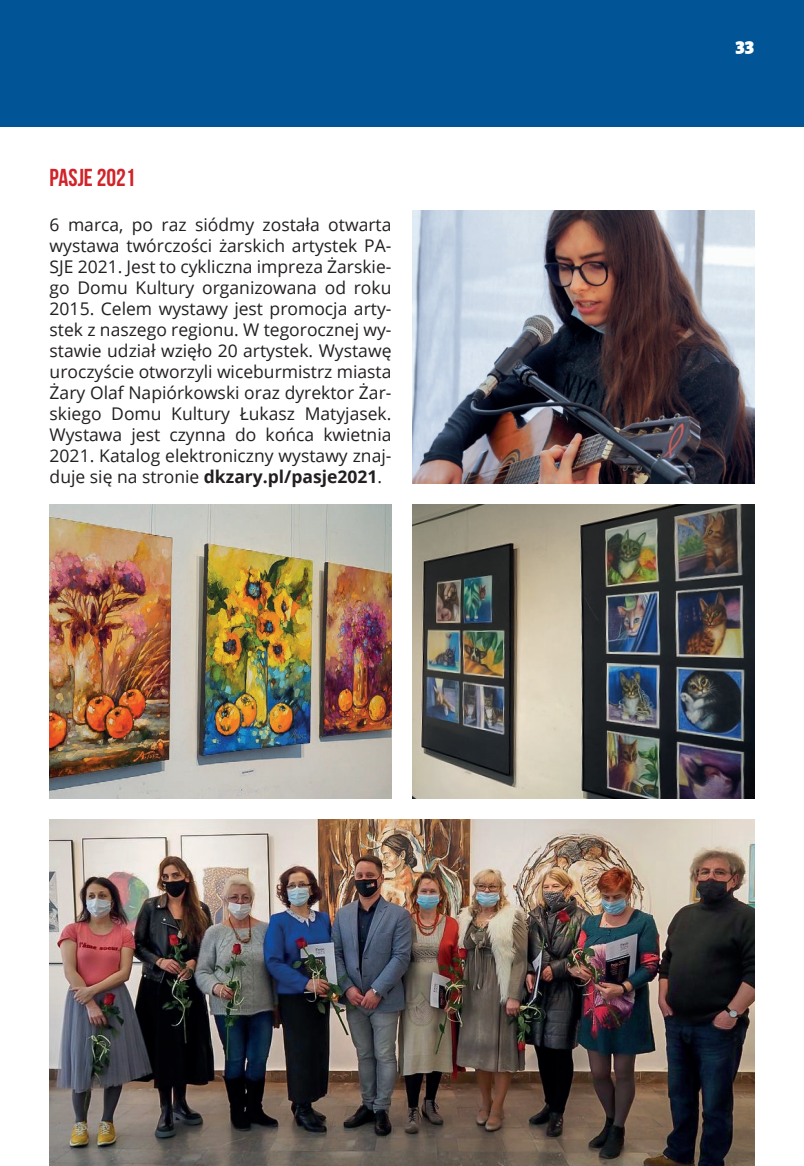
<style>
.page{position:relative;width:804px;height:1166px;background:#fff}
.page>*{position:absolute;margin:0;border:0;box-sizing:border-box;transform-origin:0 0}
.t1{font:24.5px "Bebas Neue";color:#d1232a}
.t2{font:900 21px "Alegreya Sans";color:#fff}
.t3{font:17.5px/21px "Open Sans";color:#231f20;text-align:justify}
.s1{font-weight:700}
</style>
<div class="page">
<div style="left:0;top:0;width:804px;height:126px;background:#015495"></div>
<img style="left:50px;top:819px;width:704px;height:347px">
<img style="left:412px;top:210px;width:342px;height:273px">
<img style="left:50px;top:504px;width:341px;height:294px">
<img style="left:412px;top:504px;width:342px;height:294px">
<h1 class="t1" style="left:50px;top:164px;width:87px">PASJE 2021</h1>
<p class="t3" style="left:50px;top:214px;width:343px">6 marca, po raz siódmy została otwarta wystawa twórczości żarskich artystek PA-SJE 2021. Jest to cykliczna impreza Żarskie&shy;go Domu Kultury organizowana od roku 2015. Celem wystawy jest promocja arty&shy;stek z naszego regionu. W tegorocznej wy&shy;stawie udział wzięło 20 artystek. Wystawę uroczyście otworzyli wiceburmistrz miasta Żary Olaf Napiórkowski oraz dyrektor Żar&shy;skiego Domu Kultury Łukasz Matyjasek.<br>Wystawa jest czynna do końca kwietnia 2021. Katalog elektroniczny wystawy znaj&shy;duje się na stronie <span class="s1">dkzary.pl/pasje2021</span>.</p>
<p class="t2" style="left:735px;top:28px;width:21px">33</p>
</div>
